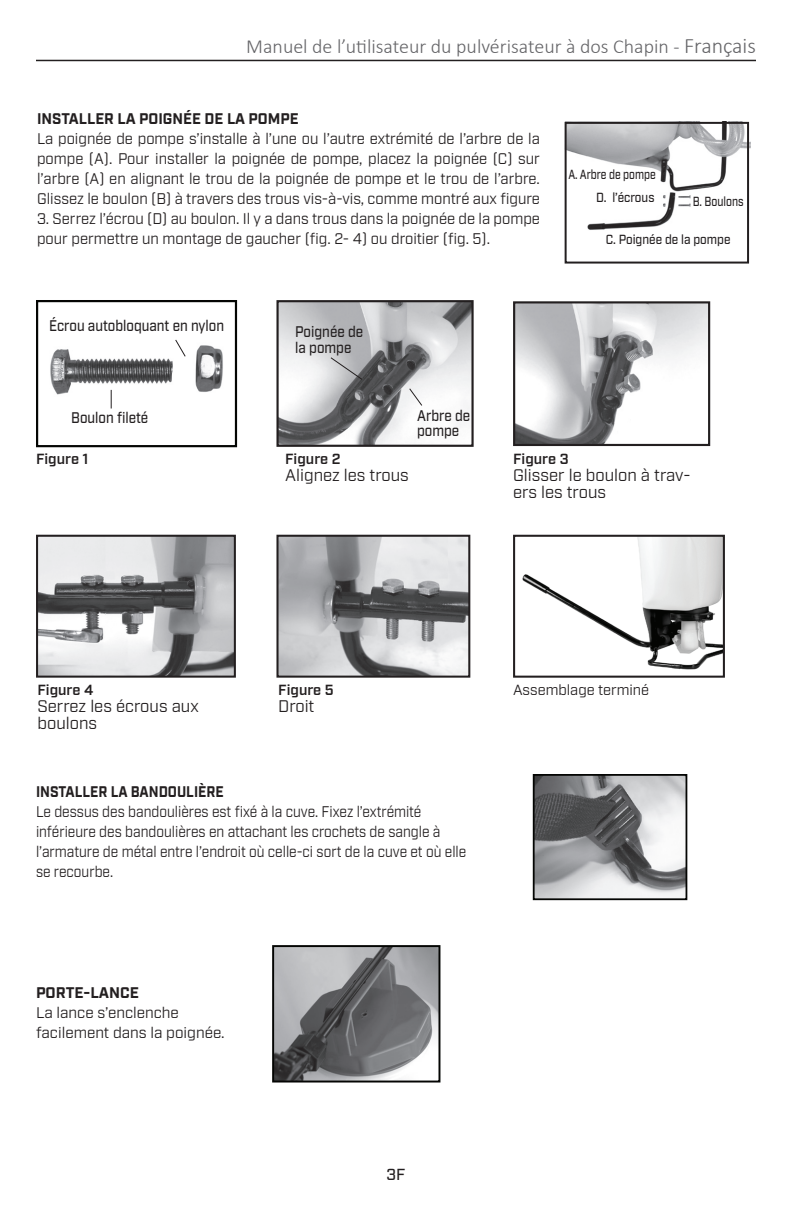
<style>
.page{position:relative;width:792px;height:1224px;background:#fff}
.page>*{position:absolute;margin:0;border:0;box-sizing:border-box;transform-origin:0 0}
.t1{font:300 20px "Calibri";color:#656568}
.t2{font:16.8px/16.8px "Industry";color:#231f20}
.t3{font:500 16px "Industry";color:#231f20}
.t4{font:15.4px/20px "Industry";color:#231f20}
.t5{font:15.4px/20px "Industry";color:#231f20;scale:.9 1}
.t6{font:500 15.4px/15.4px "Industry";color:#231f20;scale:.88 1}
.t7{font:700 15.4px "Industry";color:#231f20}
.t8{font:700 15.4px "Industry";color:#231f20;scale:.9 1}
.t9{font:600 14.6px "Industry";color:#231f20}
.t10{font:14.6px "Industry";color:#231f20}
.t11{font:500 13.2px "Industry";color:#231f20;scale:.9 1}
.t12{font:500 13.2px "Industry";color:#231f20;scale:.79 1}
.t13{font:500 13.2px "Industry";color:#231f20;scale:.81 1}
.s1{font-size:22px}
</style>
<div class="page">
<img style="left:279px;top:303px;width:192px;height:141px">
<div style="left:276px;top:300px;width:198px;height:147px;border:2px solid #231f20"></div>
<img style="left:516px;top:304px;width:191px;height:139px">
<div style="left:513px;top:301px;width:197px;height:145px;border:2px solid #231f20"></div>
<img style="left:50px;top:345px;width:173px;height:64px">
<div style="left:36px;top:300px;width:201px;height:147px;border:2px solid #040503"></div>
<img style="left:39px;top:538px;width:194px;height:137px">
<div style="left:36px;top:535px;width:200px;height:143px;border:2px solid #231f20"></div>
<img style="left:279px;top:538px;width:188px;height:137px">
<div style="left:276px;top:535px;width:194px;height:143px;border:2px solid #231f20"></div>
<svg style="left:111px;top:390px;width:1px;height:19px"></svg>
<svg style="left:174px;top:339px;width:13px;height:19px"></svg>
<svg style="left:330px;top:356px;width:33px;height:25px"></svg>
<svg style="left:408px;top:387px;width:15px;height:20px"></svg>
<img style="left:522px;top:538px;width:200px;height:132px">
<div style="left:513px;top:535px;width:212px;height:143px;border:2px solid #231f20"></div>
<img style="left:275px;top:948px;width:162px;height:132px">
<div style="left:272px;top:945px;width:168px;height:138px;border:2px solid #040503"></div>
<img style="left:564px;top:122px;width:186px;height:139px">
<div style="left:565px;top:122px;width:184px;height:142px;border:2px solid #231f20"></div>
<hr style="left:36px;top:60px;width:720px;height:1px;background:#231f20">
<img style="left:536px;top:777px;width:148px;height:120px">
<div style="left:533px;top:774px;width:154px;height:126px;border:2px solid #040503"></div>
<p class="t1" style="left:246px;top:33px;width:511px">Manuel de l’utilisateur du pulvérisateur à dos Chapin - <span class="s1">Français</span></p>
<p class="t7" style="left:37px;top:109px;width:263px">INSTALLER LA POIGNÉE DE LA POMPE</p>
<p class="t4" style="left:37px;top:129px;width:505px;text-align:justify">La poignée de pompe s’installe à l’une ou l’autre extrémité de l’arbre de la pompe (A). Pour installer la poignée de pompe, placez la poignée (C) sur l’arbre (A) en alignant le trou de la poignée de pompe et le trou de l’arbre.<br>Glissez le boulon (B) à travers des trous vis-à-vis, comme montré aux figure</p>
<p class="t4" style="left:37px;top:209px;width:504px">3. Serrez l’écrou (D) au boulon. Il y a dans trous dans la poignée de la pompe pour permettre un montage de gaucher (fig. 2- 4) ou droitier (fig. 5).</p>
<p class="t6" style="left:49px;top:319px;width:200px">Écrou autobloquant en nylon</p>
<p class="t6" style="left:71px;top:411px;width:89px">Boulon fileté</p>
<p class="t6" style="left:295px;top:325px;width:79px">Poignée de la pompe</p>
<p class="t6" style="left:417px;top:408px;width:62px">Arbre de pompe</p>
<p class="t12" style="left:568px;top:166px;width:112px">A. Arbre de pompe</p>
<p class="t11" style="left:596px;top:189px;width:66px">D. l’écrous</p>
<p class="t13" style="left:693px;top:194px;width:64px">B. Boulons</p>
<p class="t11" style="left:606px;top:231px;width:140px">C. Poignée de la pompe</p>
<p class="t9" style="left:36px;top:450px;width:54px">Figure 1</p>
<p class="t9" style="left:285px;top:450px;width:57px">Figure 2</p>
<p class="t2" style="left:285px;top:467px;width:125px">Alignez les trous</p>
<p class="t9" style="left:513px;top:450px;width:57px">Figure 3</p>
<p class="t2" style="left:513px;top:467px;width:179px">Glisser le boulon à trav&shy;ers les trous</p>
<p class="t9" style="left:37px;top:681px;width:57px">Figure 4</p>
<p class="t2" style="left:37px;top:698px;width:163px">Serrez les écrous aux boulons</p>
<p class="t9" style="left:278px;top:681px;width:57px">Figure 5</p>
<p class="t2" style="left:278px;top:698px;width:38px">Droit</p>
<p class="t8" style="left:36px;top:782px;width:210px">INSTALLER LA BANDOULIÈRE</p>
<p class="t5" style="left:36px;top:802px;width:480px">Le dessus des bandoulières est fixé à la cuve. Fixez l’extrémité inférieure des bandoulières en attachant les crochets de sangle à l’armature de métal entre l’endroit où celle-ci sort de la cuve et où elle se recourbe.</p>
<p class="t7" style="left:36px;top:984px;width:105px">PORTE-LANCE</p>
<p class="t4" style="left:36px;top:1003px;width:190px">La lance s’enclenche facilement dans la poignée.</p>
<p class="t10" style="left:513px;top:682px;width:138px">Assemblage terminé</p>
<p class="t3" style="left:387px;top:1165px;width:20px">3F</p>
</div>
